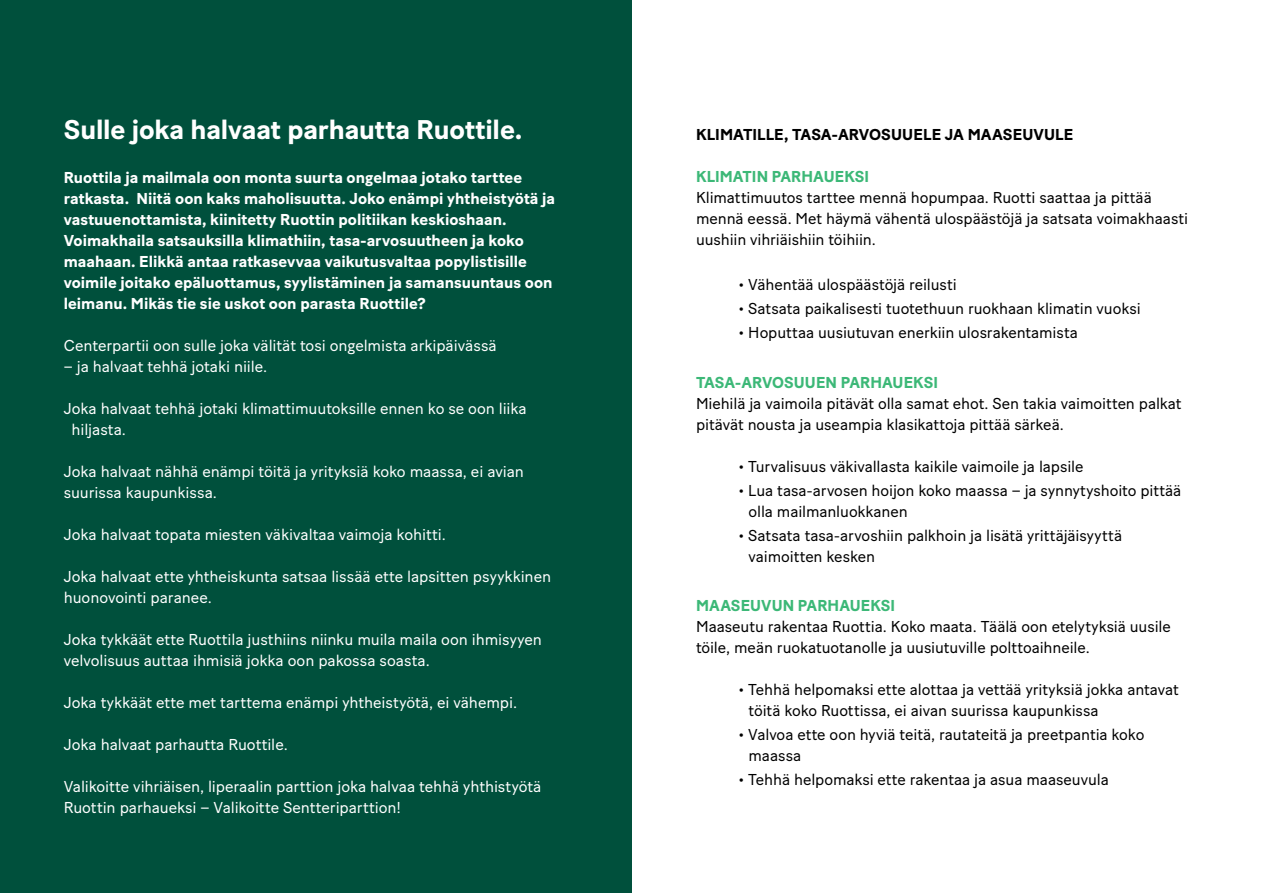
<style>
.page{position:relative;width:1263px;height:893px;background:#fff}
.page>*{position:absolute;margin:0;border:0;box-sizing:border-box;transform-origin:0 0}
.t1{font:700 27px "Baton Turbo";letter-spacing:-.005em;color:#fff}
.t2{font:15.75px/21px "Baton Turbo";letter-spacing:-.005em;color:#000}
.t3{font:15.75px/21px "Baton Turbo";letter-spacing:-.005em;color:#fff}
.t4{font:700 15.75px/21px "Baton Turbo";color:#fff}
.t5{font:700 15.75px "Baton Turbo";letter-spacing:.005em;color:#3cb877}
.t6{font:700 15.75px "Baton Turbo";color:#000}
</style>
<div class="page">
<div style="left:0;top:0;width:631px;height:893px;background:#00503c"></div>
<h1 class="t1" style="left:64px;top:109px;width:460px">Sulle joka halvaat parhautta Ruottile.</h1>
<p class="t4" style="left:64px;top:166px;width:493px">Ruottila ja mailmala oon monta suurta ongelmaa jotako tarttee ratkasta. Niitä oon kaks maholisuutta. Joko enämpi yhtheistyötä ja vastuuenottamista, kiinitetty Ruottin politiikan keskioshaan.<br>Voimakhaila satsauksilla klimathiin, tasa-arvosuutheen ja koko maahaan. Elikkä antaa ratkasevvaa vaikutusvaltaa popylistisille voimile joitako epäluottamus, syylistäminen ja samansuuntaus oon leimanu. Mikäs tie sie uskot oon parasta Ruottile?</p>
<p class="t3" style="left:64px;top:333px;width:434px">Centerpartii oon sulle joka välität tosi ongelmista arkipäivässä</p>
<p class="t3" style="left:64px;top:354px;width:205px">– ja halvaat tehhä jotaki niile.</p>
<p class="t3" style="left:72px;top:396px;width:457px;text-indent:-8px">Joka halvaat tehhä jotaki klimattimuutoksille ennen ko se oon liika hiljasta.</p>
<p class="t3" style="left:64px;top:459px;width:462px">Joka halvaat nähhä enämpi töitä ja yrityksiä koko maassa, ei avian suurissa kaupunkissa.</p>
<p class="t3" style="left:64px;top:522px;width:383px">Joka halvaat topata miesten väkivaltaa vaimoja kohitti.</p>
<p class="t3" style="left:64px;top:564px;width:489px">Joka halvaat ette yhtheiskunta satsaa lissää ette lapsitten psyykkinen huonovointi paranee.</p>
<p class="t3" style="left:64px;top:627px;width:480px">Joka tykkäät ette Ruottila justhiins niinku muila maila oon ihmisyyen velvolisuus auttaa ihmisiä jokka oon pakossa soasta.</p>
<p class="t3" style="left:64px;top:690px;width:455px">Joka tykkäät ette met tarttema enämpi yhtheistyötä, ei vähempi.</p>
<p class="t3" style="left:64px;top:732px;width:225px">Joka halvaat parhautta Ruottile.</p>
<p class="t3" style="left:64px;top:774px;width:479px">Valikoitte vihriäisen, liperaalin parttion joka halvaa tehhä yhthistyötä<br>Ruottin parhaueksi – Valikoitte Sentteriparttion!</p>
<p class="t6" style="left:696px;top:123px;width:379px">KLIMATILLE, TASA-ARVOSUUELE JA MAASEUVULE</p>
<p class="t5" style="left:696px;top:165px;width:175px">KLIMATIN PARHAUEKSI</p>
<p class="t2" style="left:696px;top:186px;width:494px">Klimattimuutos tarttee mennä hopumpaa. Ruotti saattaa ja pittää mennä eessä. Met häymä vähentä ulospäästöjä ja satsata voimakhaasti uushiin vihriäishiin töihiin.</p>
<p class="t2" style="left:738px;top:273px;width:220px">• Vähentää ulospäästöjä reilusti</p>
<p class="t2" style="left:738px;top:297px;width:404px">• Satsata paikalisesti tuotethuun ruokhaan klimatin vuoksi</p>
<p class="t2" style="left:738px;top:321px;width:341px">• Hoputtaa uusiutuvan enerkiin ulosrakentamista</p>
<p class="t5" style="left:696px;top:370px;width:244px">TASA-ARVOSUUEN PARHAUEKSI</p>
<p class="t2" style="left:696px;top:391px;width:487px">Miehilä ja vaimoila pitävät olla samat ehot. Sen takia vaimoitten palkat pitävät nousta ja useampia klasikattoja pittää särkeä.</p>
<p class="t2" style="left:738px;top:454px;width:346px">• Turvalisuus väkivallasta kaikile vaimoile ja lapsile</p>
<p class="t2" style="left:748px;top:478px;width:434px;text-indent:-10px">• Lua tasa-arvosen hoijon koko maassa – ja synnytyshoito pittää olla mailmanluokkanen</p>
<p class="t2" style="left:748px;top:523px;width:375px;text-indent:-10px">• Satsata tasa-arvoshiin palkhoin ja lisätä yrittäjäisyyttä vaimoitten kesken</p>
<p class="t5" style="left:696px;top:594px;width:201px">MAASEUVUN PARHAUEKSI</p>
<p class="t2" style="left:696px;top:615px;width:476px">Maaseutu rakentaa Ruottia. Koko maata. Täälä oon etelytyksiä uusile töile, meän ruokatuotanolle ja uusiutuville polttoaihneile.</p>
<p class="t2" style="left:748px;top:678px;width:432px;text-indent:-10px">• Tehhä helpomaksi ette alottaa ja vettää yrityksiä jokka antavat töitä koko Ruottissa, ei aivan suurissa kaupunkissa</p>
<p class="t2" style="left:748px;top:723px;width:397px;text-indent:-10px">• Valvoa ette oon hyviä teitä, rautateitä ja preetpantia koko maassa</p>
<p class="t2" style="left:738px;top:768px;width:372px">• Tehhä helpomaksi ette rakentaa ja asua maaseuvula</p>
</div>
